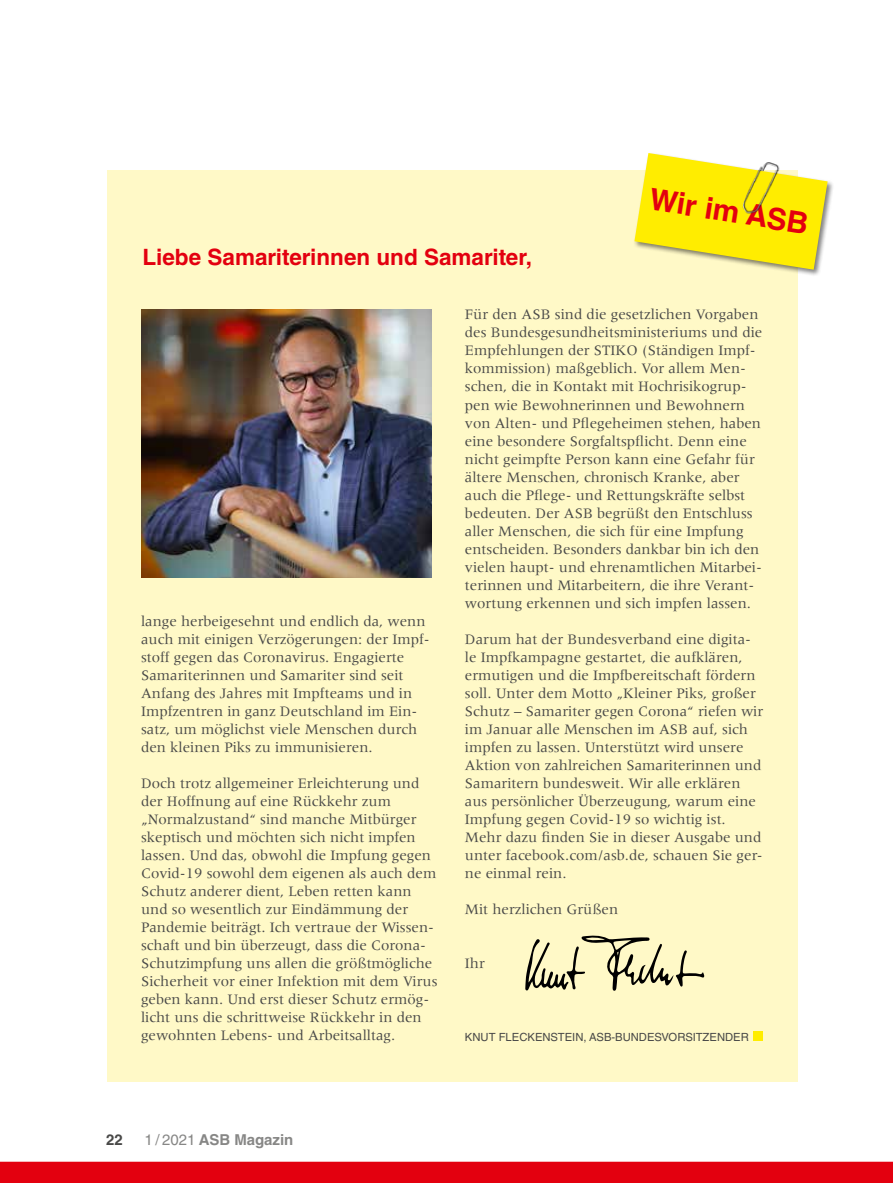
<style>
.page{position:relative;width:893px;height:1183px;background:#fff}
.page>*{position:absolute;margin:0;border:0;box-sizing:border-box;transform-origin:0 0}
.t1{font:700 30px "Helvetica LT Std";color:#e3000f}
.t2{font:700 22.5px "Helvetica LT Std";color:#e3000f}
.t3{font:15px/18px "Meridien LT Std";color:#494948}
.t4{font:700 15px "Helvetica LT Std";color:#878786}
.t5{font:700 15px "Helvetica LT Std";color:#494948}
.t6{font:11.25px "Helvetica LT Std";color:#494948}
.s1{font-weight:400}
</style>
<div class="page">
<div style="left:107px;top:170px;width:690px;height:910px;background:#fff9c7"></div>
<div style="left:753px;top:1031px;width:10px;height:9px;background:#ffed00"></div>
<svg style="left:525px;top:935px;width:179px;height:55px"></svg>
<img style="left:141px;top:309px;width:291px;height:268px">
<div style="left:633px;top:151px;width:202px;height:126px;background:#000;opacity:.5"></div>
<svg style="left:634px;top:153px;width:194px;height:116px"></svg>
<img style="left:735px;top:151px;width:49px;height:76px">
<hr style="left:892px;top:170px;width:1px;height:213px;background:#e3e3e3">
<hr style="left:892px;top:869px;width:1px;height:206px;background:#e3e3e3">
<div style="left:0;top:1161px;width:893px;height:21px;background:#e3000f"></div>
<h2 class="t2" style="left:142px;top:243px;width:391px">Liebe Samariterinnen und Samariter,</h2>
<h1 class="t1" style="left:653px;top:180px;width:162px;rotate:9deg">Wir im ASB</h1>
<p class="t3" style="left:141px;top:611px;width:290px">lange herbeigesehnt und endlich da, wenn auch mit einigen Verzögerungen: der Impf&shy;stoff gegen das Coronavirus. Engagierte Samariterinnen und Samariter sind seit Anfang des Jahres mit Impfteams und in Impfzentren in ganz Deutschland im Ein&shy;satz, um möglichst viele Menschen durch den kleinen Piks zu immunisieren.</p>
<p class="t3" style="left:141px;top:773px;width:298px">Doch trotz allgemeiner Erleichterung und der Hoffnung auf eine Rückkehr zum „Normalzustand“ sind manche Mitbürger skeptisch und möchten sich nicht impfen lassen. Und das, obwohl die Impfung gegen Covid-19 sowohl dem eigenen als auch dem Schutz anderer dient, Leben retten kann und so wesentlich zur Eindämmung der Pandemie beiträgt. Ich vertraue der Wissen&shy;schaft und bin überzeugt, dass die Corona-Schutzimpfung uns allen die größtmögliche Sicherheit vor einer Infektion mit dem Virus geben kann. Und erst dieser Schutz ermög&shy;licht uns die schrittweise Rückkehr in den gewohnten Lebens- und Arbeitsalltag.</p>
<p class="t3" style="left:465px;top:305px;width:299px">Für den ASB sind die gesetzlichen Vorgaben des Bundesgesundheitsministeriums und die Empfehlungen der STIKO (Ständigen Impf&shy;kommission) maßgeblich. Vor allem Men&shy;schen, die in Kontakt mit Hochrisikogrup&shy;pen wie Bewohnerinnen und Bewohnern von Alten- und Pflegeheimen stehen, haben eine besondere Sorgfaltspflicht. Denn eine nicht geimpfte Person kann eine Gefahr für ältere Menschen, chronisch Kranke, aber auch die Pflege- und Rettungskräfte selbst bedeuten. Der ASB begrüßt den Entschluss aller Menschen, die sich für eine Impfung entscheiden. Besonders dankbar bin ich den vielen haupt- und ehrenamtlichen Mitarbei&shy;terinnen und Mitarbeitern, die ihre Verant&shy;wortung erkennen und sich impfen lassen.</p>
<p class="t3" style="left:465px;top:629px;width:300px">Darum hat der Bundesverband eine digita&shy;le Impfkampagne gestartet, die aufklären, ermutigen und die Impfbereitschaft fördern soll. Unter dem Motto „Kleiner Piks, großer Schutz – Samariter gegen Corona“ riefen wir im Januar alle Menschen im ASB auf, sich impfen zu lassen. Unterstützt wird unsere Aktion von zahlreichen Samariterinnen und Samaritern bundesweit. Wir alle erklären aus persönlicher Überzeugung, warum eine Impfung gegen Covid-19 so wichtig ist.<br>Mehr dazu finden Sie in dieser Ausgabe und unter facebook.com/asb.de, schauen Sie ger&shy;ne einmal rein.</p>
<p class="t3" style="left:465px;top:899px;width:155px">Mit herzlichen Grüßen</p>
<p class="t3" style="left:465px;top:953px;width:21px">Ihr</p>
<p class="t6" style="left:465px;top:1030px;width:285px">KNUT FLECKENSTEIN, ASB-BUNDESVORSITZENDER</p>
<p class="t5" style="left:106px;top:1130px;width:18px">22</p>
<p class="t4" style="left:145px;top:1130px;width:150px"><span class="s1">1 / 2021</span> ASB Magazin</p>
</div>
